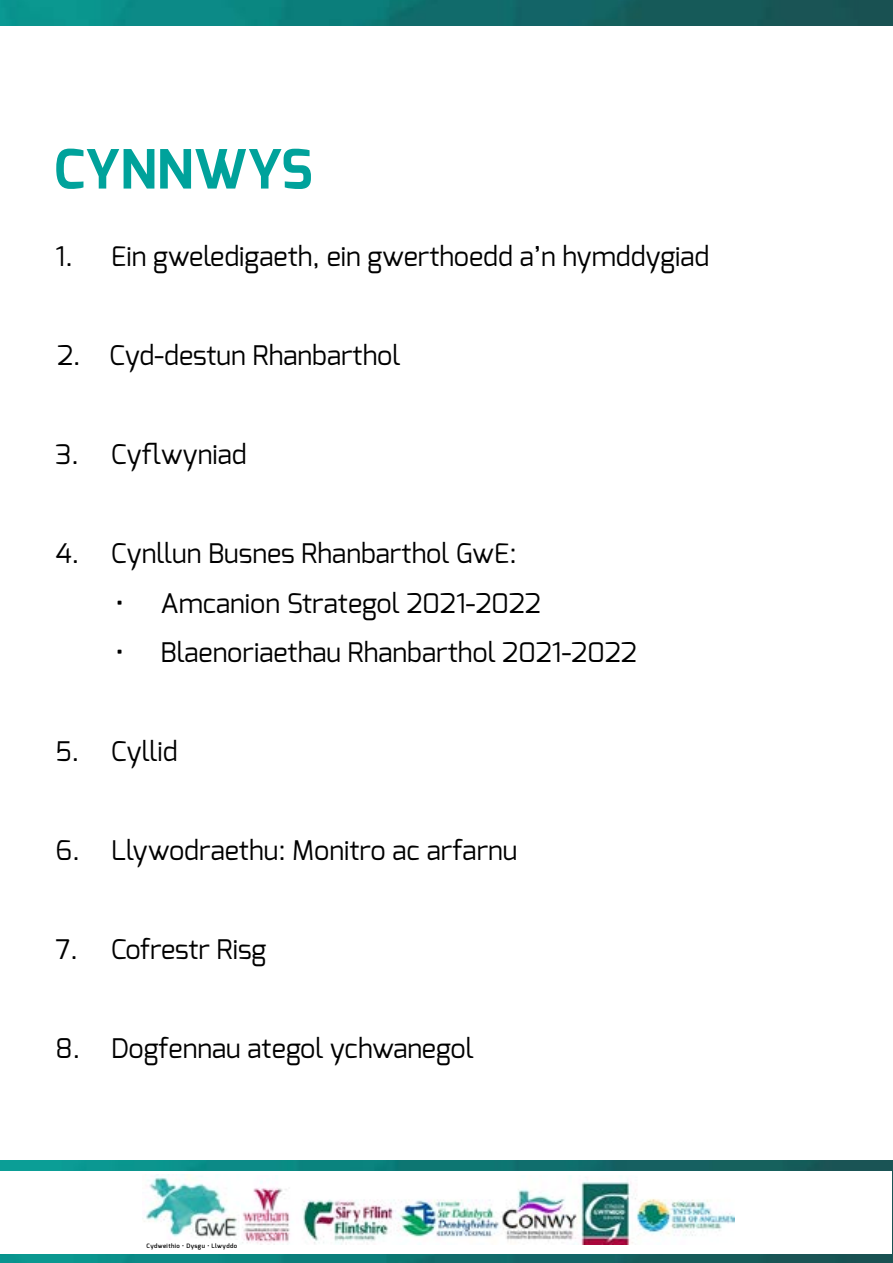
<style>
.page{position:relative;width:893px;height:1263px;background:#fff}
.page>*{position:absolute;margin:0;border:0;box-sizing:border-box;transform-origin:0 0}
.t1{font:700 54px "Exo";color:#00a29b}
.t2{font:27px "Exo";color:#000}
.t3{font:600 6px "Exo";letter-spacing:.07em;color:#000}
</style>
<div class="page">
<img style="left:0;top:1161px;width:893px;height:102px">
<img style="left:0;top:0;width:893px;height:25px">
<div style="left:0;top:1171px;width:892px;height:82px;background:#fff"></div>
<img style="left:242px;top:1180px;width:493px;height:64px">
<img style="left:144px;top:1174px;width:95px;height:64px">
<h1 class="t1" style="left:54px;top:134px;width:260px">CYNNWYS</h1>
<p class="t2" style="left:56px;top:239px;width:655px">1. Ein gweledigaeth, ein gwerthoedd a’n hymddygiad</p>
<p class="t2" style="left:57px;top:338px;width:345px">2. Cyd-destun Rhanbarthol</p>
<p class="t2" style="left:56px;top:437px;width:193px">3. Cyflwyniad</p>
<p class="t2" style="left:56px;top:536px;width:463px">4. Cynllun Busnes Rhanbarthol GwE:</p>
<p class="t2" style="left:116px;top:585px;width:427px">• Amcanion Strategol 2021-2022</p>
<p class="t2" style="left:116px;top:635px;width:523px">• Blaenoriaethau Rhanbarthol 2021-2022</p>
<p class="t2" style="left:56px;top:734px;width:124px">5. Cyllid</p>
<p class="t2" style="left:56px;top:833px;width:463px">6. Llywodraethu: Monitro ac arfarnu</p>
<p class="t2" style="left:56px;top:932px;width:212px">7. Cofrestr Risg</p>
<p class="t2" style="left:56px;top:1031px;width:420px">8. Dogfennau ategol ychwanegol</p>
<p class="t3" style="left:147px;top:1242px;width:92px">Cydweithio • Dysgu • Llwyddo</p>
</div>
